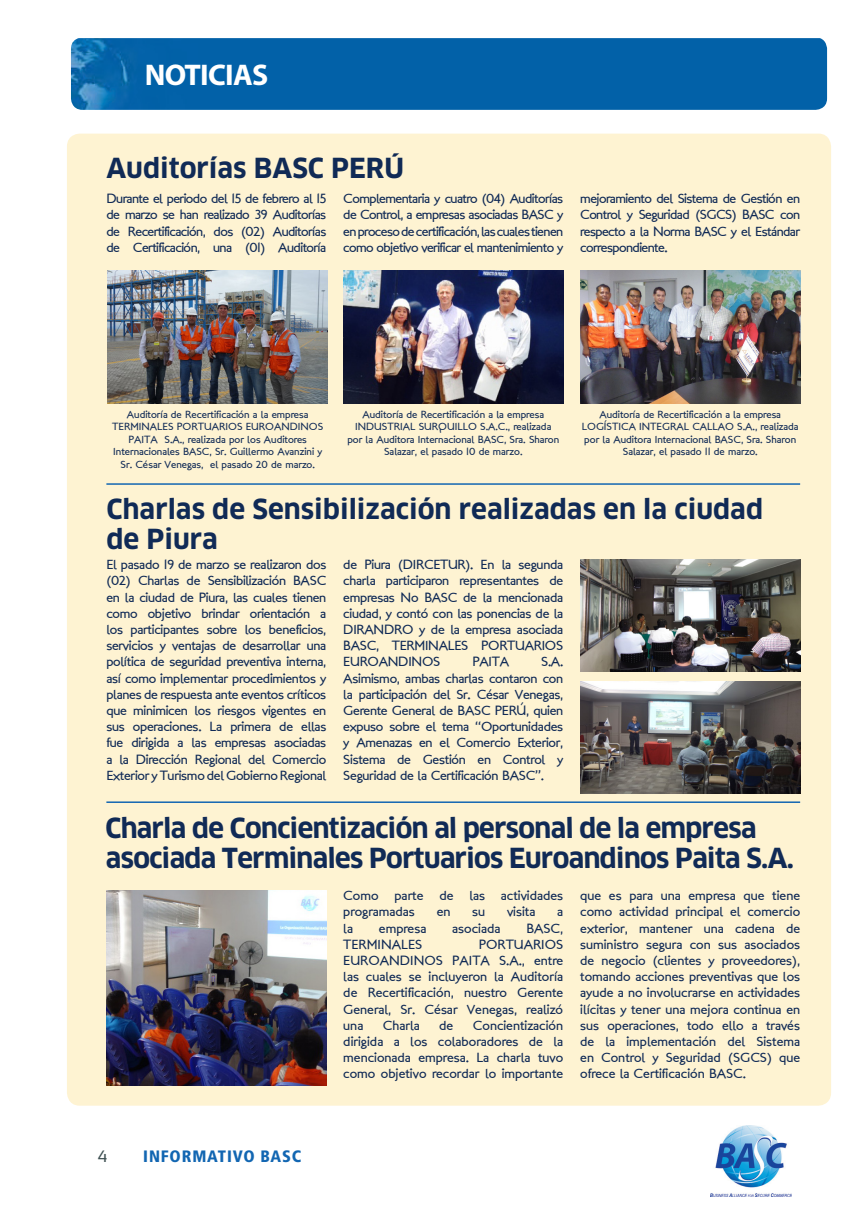
<style>
.page{position:relative;width:864px;height:1212px;background:#fff}
.page>*{position:absolute;margin:0;border:0;box-sizing:border-box;transform-origin:0 0}
.Heading_1{font:700 30px "Myriad Pro";letter-spacing:-.025em;color:#fff}
.Heading_1-2{font:700 27px/30px "Clan";color:#102a56}
.t1{font:900 condensed 16.5px "Frutiger LT Std";letter-spacing:.05em;color:#1266b2}
.t2{font:16.5px "Sansation";color:#3d4f51}
.Heading_1-3{font:13.5px/16.2px "London Between";letter-spacing:-.02em;color:#102a56;text-align:justify}
.Heading_1-4{font:13.5px/16.2px "London Between";color:#102a56}
.Heading_1-5{font:10.5px/12.6px "London Between";color:#102a56;text-align:center}
</style>
<div class="page">
<img style="left:710px;top:1126px;width:81px;height:70px">
<div style="left:71px;top:38px;width:755px;height:72px;background:#0261a8"></div>
<div style="left:67px;top:134px;width:763px;height:972px;background:#fef3d2;border-radius:13px"></div>
<hr style="left:106px;top:483px;width:693px;height:2px;background:#1266b2">
<hr style="left:106px;top:801px;width:693px;height:2px;background:#1266b2">
<img style="left:580px;top:271px;width:219px;height:133px">
<img style="left:343px;top:271px;width:220px;height:133px">
<img style="left:108px;top:271px;width:219px;height:133px">
<img style="left:580px;top:559px;width:219px;height:112px">
<img style="left:580px;top:681px;width:219px;height:112px">
<img style="left:106px;top:891px;width:220px;height:194px">
<p class="Heading_1" style="left:145px;top:55px;width:125px">NOTICIAS</p>
<p class="Heading_1-2" style="left:106px;top:153px;width:299px">Auditorías BASC PERÚ</p>
<p class="Heading_1-3" style="left:106px;top:191px;width:221px">Durante el periodo del 15 de febrero al 15 de marzo se han realizado 39 Auditorías de Recertificación, dos (02) Auditorías de Certificación, una (01) Auditoría</p>
<p class="Heading_1-3" style="left:343px;top:191px;width:221px">Complementaria y cuatro (04) Auditorías de Control, a empresas asociadas BASC y en proceso de certificación, las cuales tienen como objetivo verificar el mantenimiento y</p>
<p class="Heading_1-3" style="left:580px;top:191px;width:221px">mejoramiento del Sistema de Gestión en Control y Seguridad (SGCS) BASC con respecto a la Norma BASC y el Estándar correspondiente.</p>
<p class="Heading_1-5" style="left:112px;top:408px;width:212px">Auditoría de Recertificación a la empresa TERMINALES PORTUARIOS EUROANDINOS PAITA S.A., realizada por los Auditores Internacionales BASC, Sr. Guillermo Avanzini y Sr. César Venegas, el pasado 20 de marzo.</p>
<p class="Heading_1-2" style="left:106px;top:494px;width:658px">Charlas de Sensibilización realizadas en la ciudad de Piura</p>
<p class="Heading_1-3" style="left:106px;top:557px;width:221px">El pasado 19 de marzo se realizaron dos (02) Charlas de Sensibilización BASC en la ciudad de Piura, las cuales tienen como objetivo brindar orientación a los participantes sobre los beneficios, servicios y ventajas de desarrollar una política de seguridad preventiva interna, así como implementar procedimientos y planes de respuesta ante eventos críticos que minimicen los riesgos vigentes en sus operaciones. La primera de ellas fue dirigida a las empresas asociadas a la Dirección Regional del Comercio Exterior y Turismo del Gobierno Regional</p>
<p class="Heading_1-3" style="left:343px;top:557px;width:221px">de Piura (DIRCETUR). En la segunda charla participaron representantes de empresas No BASC de la mencionada ciudad, y contó con las ponencias de la DIRANDRO y de la empresa asociada BASC, TERMINALES PORTUARIOS EUROANDINOS</p>
<p class="Heading_1-5" style="left:347px;top:408px;width:213px">Auditoría de Recertificación a la empresa INDUSTRIAL SURQUILLO S.A.C., realizada por la Auditora Internacional BASC, Sra. Sharon Salazar, el pasado 10 de marzo.</p>
<p class="Heading_1-5" style="left:581px;top:408px;width:218px">Auditoría de Recertificación a la empresa LOGÍSTICA INTEGRAL CALLAO S.A., realizada por la Auditora Internacional BASC, Sra. Sharon Salazar, el pasado 11 de marzo.</p>
<p class="Heading_1-3" style="left:472px;top:654px;width:38px">PAITA</p>
<p class="Heading_1-3" style="left:343px;top:654px;width:221px;text-indent:198px">S.A.<br>Asimismo, ambas charlas contaron con la participación del Sr. César Venegas, Gerente General de BASC PERÚ, quien expuso sobre el tema “Oportunidades y Amenazas en el Comercio Exterior, Sistema de Gestión en Control y Seguridad de la Certificación BASC”.</p>
<p class="Heading_1-2" style="left:105px;top:813px;width:690px">Charla de Concientización al personal de la empresa asociada Terminales Portuarios Euroandinos Paita S.A.</p>
<p class="Heading_1-4" style="left:343px;top:888px;width:221px">Como parte de las actividades programadas</p>
<p class="Heading_1-3" style="left:580px;top:888px;width:221px">que es para una empresa que tiene como actividad principal el comercio exterior, mantener una cadena de suministro segura con sus asociados de negocio (clientes y proveedores), tomando acciones preventivas que los ayude a no involucrarse en actividades ilícitas y tener una mejora continua en sus operaciones, todo ello a través de la implementación del Sistema en Control y Seguridad (SGCS) que ofrece la Certificación BASC.</p>
<p class="Heading_1-3" style="left:436px;top:904px;width:15px">en</p>
<p class="Heading_1-3" style="left:472px;top:904px;width:14px">su</p>
<p class="Heading_1-3" style="left:507px;top:904px;width:30px">visita</p>
<p class="Heading_1-3" style="left:557px;top:904px;width:8px">a</p>
<p class="Heading_1-3" style="left:343px;top:920px;width:11px">la</p>
<p class="Heading_1-4" style="left:379px;top:920px;width:49px">empresa</p>
<p class="Heading_1-4" style="left:452px;top:920px;width:50px">asociada</p>
<p class="Heading_1-3" style="left:526px;top:920px;width:38px">BASC,</p>
<p class="Heading_1-4" style="left:343px;top:936px;width:80px">TERMINALES</p>
<p class="Heading_1-3" style="left:343px;top:936px;width:221px;text-indent:135px">PORTUARIOS EUROANDINOS PAITA S.A., entre las cuales se incluyeron la Auditoría de Recertificación, nuestro Gerente General, Sr. César Venegas, realizó una</p>
<p class="Heading_1-3" style="left:343px;top:1017px;width:221px;text-indent:129px">Concientización dirigida a los colaboradores de la mencionada empresa. La charla tuvo como objetivo recordar lo importante</p>
<p class="Heading_1-3" style="left:382px;top:1017px;width:38px">Charla</p>
<p class="Heading_1-3" style="left:439px;top:1017px;width:16px">de</p>
<p class="t2" style="left:98px;top:1147px;width:11px">4</p>
<p class="t1" style="left:143px;top:1146px;width:159px">INFORMATIVO BASC</p>
</div>
